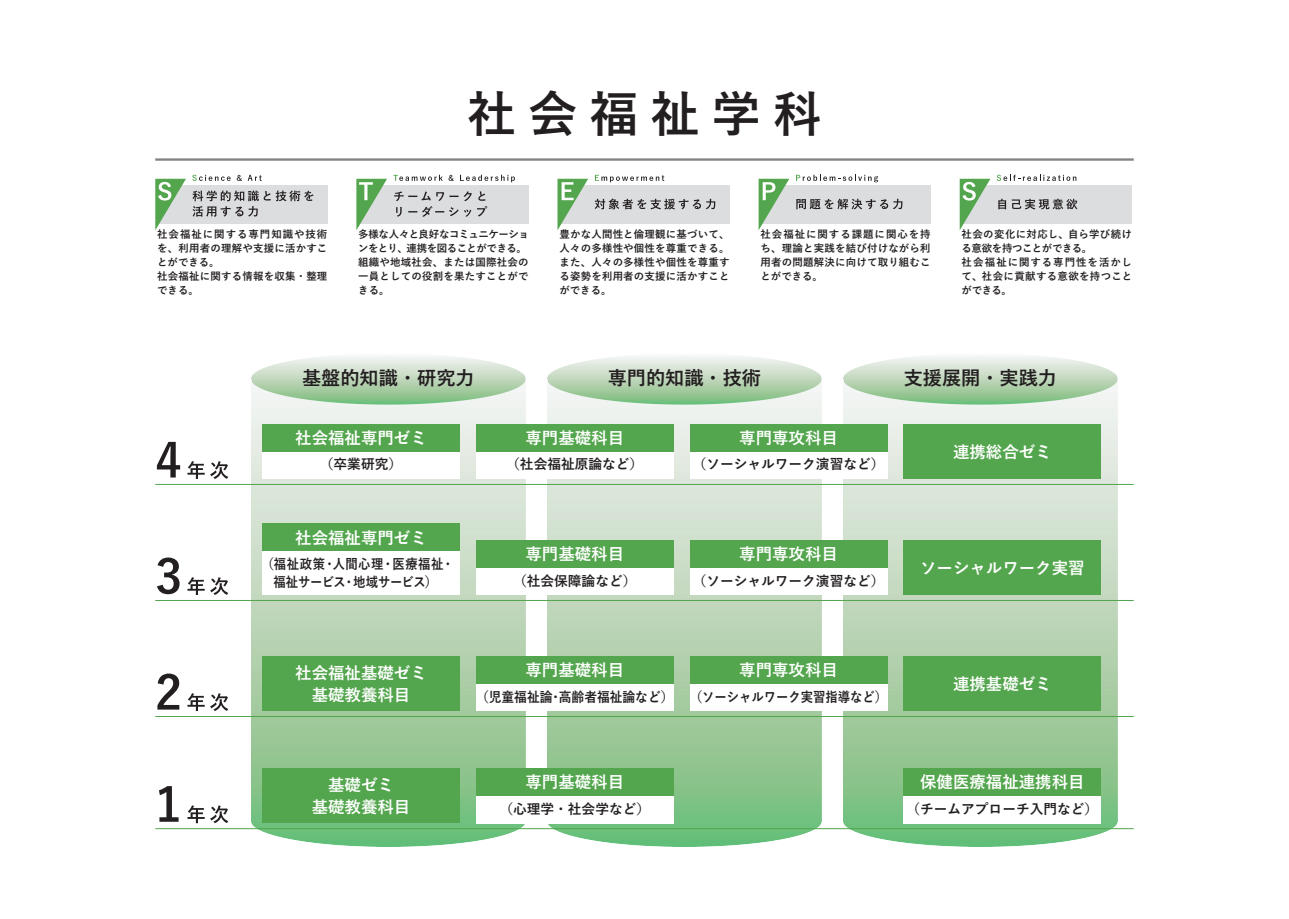
<style>
.page{position:relative;width:1289px;height:919px;background:#fff}
.page>*{position:absolute;margin:0;border:0;box-sizing:border-box;transform-origin:0 0}
.t1{font:700 48.9px "Yu Go";letter-spacing:.25em;color:#231f20}
.t2{font:700 19.2px "Yu Go";color:#231f20}
.t3{font:700 16.5px/21.9px "Yu Go";color:#fff;text-align:center}
.t4{font:700 13.65px "Yu Go";color:#231f20}
.t5{font:700 13.65px/17.5px "Yu Go";letter-spacing:.025em;color:#231f20;scale:.9 1}
.t6{font:700 13.65px "Yu Go";color:#231f20;scale:.93 1}
.t7{font:700 13.65px "Yu Go";color:#231f20;scale:.9 1}
.t8{font:700 10.35px/13.8px "Yu Go";letter-spacing:.02em;color:#231f20}
.t9{font:700 10.35px/13.8px "Yu Go";letter-spacing:-.005em;color:#231f20}
</style>
<div class="page">
<svg style="left:155px;top:356px;width:978px;height:491px"></svg>
<hr style="left:155px;top:484px;width:978px;height:1px;background:#53a64d">
<svg style="left:157px;top:442px;width:23px;height:35px"></svg>
<svg style="left:187px;top:461px;width:41px;height:18px"></svg>
<hr style="left:155px;top:600px;width:978px;height:1px;background:#53a64d">
<svg style="left:157px;top:557px;width:23px;height:37px"></svg>
<svg style="left:187px;top:577px;width:41px;height:18px"></svg>
<hr style="left:155px;top:716px;width:978px;height:1px;background:#53a64d">
<svg style="left:157px;top:673px;width:22px;height:36px"></svg>
<svg style="left:187px;top:693px;width:41px;height:18px"></svg>
<hr style="left:155px;top:828px;width:978px;height:1px;background:#53a64d">
<svg style="left:159px;top:786px;width:19px;height:35px"></svg>
<svg style="left:187px;top:805px;width:41px;height:18px"></svg>
<div style="left:262px;top:451px;width:197px;height:28px;background:#fff"></div>
<div style="left:262px;top:424px;width:197px;height:27px;background:#53a64d"></div>
<div style="left:476px;top:451px;width:197px;height:28px;background:#fff"></div>
<div style="left:476px;top:424px;width:197px;height:27px;background:#53a64d"></div>
<div style="left:690px;top:451px;width:197px;height:28px;background:#fff"></div>
<div style="left:690px;top:424px;width:197px;height:27px;background:#53a64d"></div>
<div style="left:476px;top:567px;width:197px;height:28px;background:#fff"></div>
<div style="left:476px;top:540px;width:197px;height:27px;background:#53a64d"></div>
<div style="left:690px;top:567px;width:197px;height:28px;background:#fff"></div>
<div style="left:690px;top:540px;width:197px;height:27px;background:#53a64d"></div>
<div style="left:476px;top:683px;width:197px;height:28px;background:#fff"></div>
<div style="left:476px;top:656px;width:197px;height:27px;background:#53a64d"></div>
<div style="left:690px;top:683px;width:197px;height:28px;background:#fff"></div>
<div style="left:690px;top:656px;width:197px;height:27px;background:#53a64d"></div>
<div style="left:476px;top:795px;width:197px;height:28px;background:#fff"></div>
<div style="left:476px;top:768px;width:197px;height:27px;background:#53a64d"></div>
<div style="left:903px;top:795px;width:197px;height:28px;background:#fff"></div>
<div style="left:903px;top:768px;width:197px;height:27px;background:#53a64d"></div>
<div style="left:262px;top:551px;width:197px;height:44px;background:#fff"></div>
<div style="left:262px;top:523px;width:197px;height:28px;background:#53a64d"></div>
<div style="left:262px;top:656px;width:197px;height:55px;background:#53a64d"></div>
<div style="left:262px;top:768px;width:197px;height:55px;background:#53a64d"></div>
<div style="left:903px;top:424px;width:197px;height:55px;background:#53a64d"></div>
<div style="left:903px;top:540px;width:197px;height:55px;background:#53a64d"></div>
<div style="left:903px;top:656px;width:197px;height:55px;background:#53a64d"></div>
<hr style="left:155px;top:158px;width:978px;height:3px;background:#808285">
<div style="left:157px;top:185px;width:170px;height:38px;background:#dcdddf"></div>
<svg style="left:192px;top:175px;width:39px;height:6px"></svg>
<svg style="left:237px;top:175px;width:5px;height:6px"></svg>
<svg style="left:248px;top:175px;width:14px;height:6px"></svg>
<div style="left:358px;top:185px;width:170px;height:38px;background:#dcdddf"></div>
<svg style="left:393px;top:175px;width:49px;height:6px"></svg>
<svg style="left:448px;top:175px;width:6px;height:6px"></svg>
<svg style="left:460px;top:175px;width:55px;height:7px"></svg>
<div style="left:559px;top:185px;width:170px;height:38px;background:#dcdddf"></div>
<svg style="left:595px;top:175px;width:69px;height:7px"></svg>
<div style="left:760px;top:185px;width:170px;height:38px;background:#dcdddf"></div>
<svg style="left:796px;top:175px;width:82px;height:7px"></svg>
<div style="left:961px;top:185px;width:170px;height:38px;background:#dcdddf"></div>
<svg style="left:996px;top:175px;width:80px;height:6px"></svg>
<svg style="left:155px;top:179px;width:31px;height:51px"></svg>
<svg style="left:356px;top:179px;width:31px;height:51px"></svg>
<svg style="left:557px;top:179px;width:31px;height:51px"></svg>
<svg style="left:758px;top:179px;width:31px;height:51px"></svg>
<svg style="left:959px;top:179px;width:31px;height:51px"></svg>
<svg style="left:394px;top:191px;width:93px;height:26px"></svg>
<svg style="left:594px;top:198px;width:121px;height:11px"></svg>
<svg style="left:796px;top:199px;width:106px;height:10px"></svg>
<svg style="left:998px;top:199px;width:79px;height:10px"></svg>
<svg style="left:192px;top:190px;width:121px;height:27px"></svg>
<h1 class="t1" style="left:467px;top:86px;width:356px">社会福祉学科</h1>
<p class="t8" style="left:157px;top:228px;width:172px">社会福祉に関する専門知識や技術を、利用者の理解や支援に活かすことができる。<br>社会福祉に関する情報を収集・整理できる。</p>
<p class="t9" style="left:358px;top:228px;width:172px">多様な人々と良好なコミュニケーションをとり、連携を図ることができる。組織や地域社会、または国際社会の一員としての役割を果たすことができる。</p>
<p class="t8" style="left:559px;top:228px;width:172px;text-align:justify">豊かな人間性と倫理観に基づいて、人々の多様性や個性を尊重できる。また、人々の多様性や個性を尊重する姿勢を利用者の支援に活かすことができる。</p>
<p class="t8" style="left:760px;top:228px;width:172px;text-align:justify">社会福祉に関する課題に関心を持ち、理論と実践を結び付けながら利用者の問題解決に向けて取り組むことができる。</p>
<p class="t8" style="left:961px;top:228px;width:172px">社会の変化に対応し、自ら学び続ける意欲を持つことができる。<br>社会福祉に関する専門性を活かして、社会に貢献する意欲を持つことができる。</p>
<h2 class="t2" style="left:302px;top:367px;width:174px">基盤的知識・研究力</h2>
<h2 class="t2" style="left:607px;top:367px;width:155px">専門的知識・技術</h2>
<h2 class="t2" style="left:903px;top:367px;width:155px">支援展開・実践力</h2>
<h3 class="t3" style="left:295px;top:427px;width:133px">社会福祉専門ゼミ</h3>
<h3 class="t4" style="left:320px;top:457px;width:84px">（卒業研究）</h3>
<h3 class="t3" style="left:525px;top:427px;width:100px">専門基礎科目</h3>
<h3 class="t4" style="left:506px;top:457px;width:138px">（社会福祉原論など）</h3>
<h3 class="t3" style="left:739px;top:427px;width:100px">専門専攻科目</h3>
<h3 class="t4" style="left:699px;top:457px;width:180px">(ソーシャルワーク演習など)</h3>
<h3 class="t3" style="left:953px;top:441px;width:100px">連携総合ゼミ</h3>
<h3 class="t3" style="left:295px;top:527px;width:133px">社会福祉専門ゼミ</h3>
<h3 class="t5" style="left:273px;top:555px;width:202px;text-indent:-6px">(福祉政策・人間心理・医療福祉・福祉サービス・地域サービス)</h3>
<h3 class="t3" style="left:525px;top:543px;width:100px">専門基礎科目</h3>
<h3 class="t4" style="left:513px;top:572px;width:125px">（社会保障論など）</h3>
<h3 class="t3" style="left:739px;top:543px;width:100px">専門専攻科目</h3>
<h3 class="t4" style="left:699px;top:572px;width:180px">(ソーシャルワーク演習など)</h3>
<h3 class="t3" style="left:920px;top:557px;width:166px">ソーシャルワーク実習</h3>
<h3 class="t3" style="left:295px;top:662px;width:133px">社会福祉基礎ゼミ基礎教養科目</h3>
<h3 class="t3" style="left:525px;top:659px;width:100px">専門基礎科目</h3>
<h3 class="t6" style="left:482px;top:688px;width:200px">(児童福祉論･高齢者福祉論など)</h3>
<h3 class="t3" style="left:739px;top:659px;width:100px">専門専攻科目</h3>
<h3 class="t7" style="left:696px;top:688px;width:207px">(ソーシャルワーク実習指導など)</h3>
<h3 class="t3" style="left:953px;top:673px;width:100px">連携基礎ゼミ</h3>
<h3 class="t3" style="left:312px;top:774px;width:100px">基礎ゼミ<br>基礎教養科目</h3>
<h3 class="t3" style="left:525px;top:771px;width:100px">専門基礎科目</h3>
<h3 class="t4" style="left:499px;top:801px;width:152px">（心理学・社会学など）</h3>
<h3 class="t3" style="left:920px;top:771px;width:166px">保健医療福祉連携科目</h3>
<h3 class="t4" style="left:913px;top:801px;width:180px">(チームアプローチ入門など)</h3>
</div>
